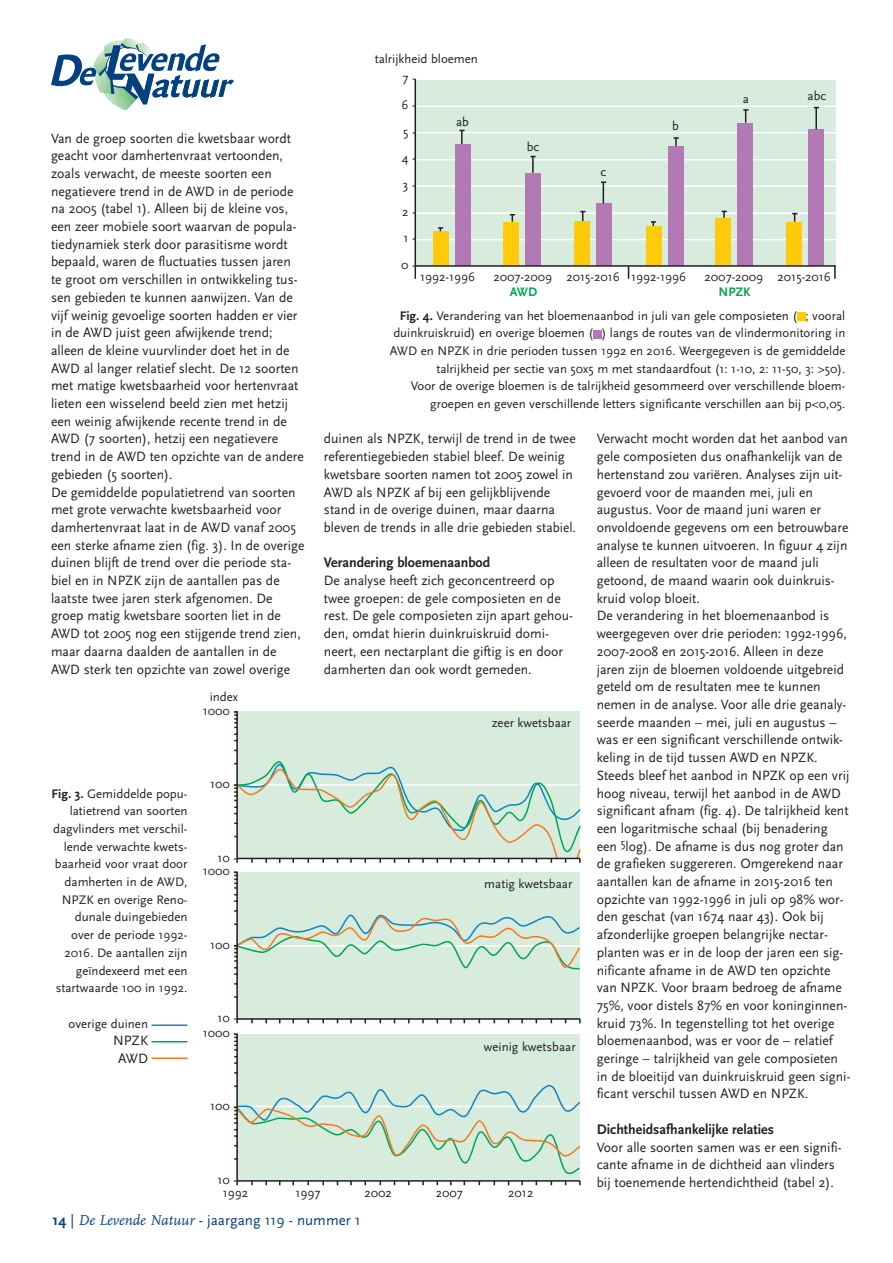
<style>
.page{position:relative;width:893px;height:1263px;background:#fff}
.page>*{position:absolute;margin:0;border:0;box-sizing:border-box;transform-origin:0 0}
.t1{font:15px "Scala Sans";color:#014181}
.t2{font:700 14.4px "Scala Sans";color:#231f20}
.t3{font:14.1px/17.7px "Scala Sans";color:#231f20}
.t4{font:12.9px/17.7px "Scala Sans";color:#231f20;text-align:right}
.t5{font:700 12.9px "Scala Sans";color:#00a54f}
.s1{font-weight:700}
.s2{font-family:"FF Scala";font-style:italic}
</style>
<div class="page">
<div style="left:236px;top:1034px;width:344px;height:146px;background:#d8ecdd"></div>
<div style="left:236px;top:872px;width:344px;height:146px;background:#d8ecdd"></div>
<div style="left:236px;top:711px;width:344px;height:147px;background:#d8ecdd"></div>
<div style="left:415px;top:80px;width:421px;height:186px;background:#d8ecdd"></div>
<svg style="left:51px;top:38px;width:183px;height:73px"></svg>
<div style="left:797px;top:312px;width:8px;height:9px;background:#feca0a"></div>
<div style="left:593px;top:330px;width:9px;height:9px;background:#b279b4"></div>
<hr style="left:415px;top:239px;width:421px;height:1px;background:#fff">
<hr style="left:415px;top:213px;width:421px;height:1px;background:#fff">
<hr style="left:415px;top:185px;width:421px;height:2px;background:#fff">
<hr style="left:415px;top:159px;width:421px;height:1px;background:#fff">
<hr style="left:415px;top:132px;width:421px;height:1px;background:#fff">
<hr style="left:415px;top:106px;width:421px;height:1px;background:#fff">
<hr style="left:415px;top:79px;width:1px;height:200px;background:#231f20">
<svg style="left:628px;top:267px;width:1px;height:12px"></svg>
<svg style="left:834px;top:267px;width:2px;height:12px"></svg>
<div style="left:433px;top:231px;width:15px;height:35px;background:#feca0a"></div>
<div style="left:455px;top:144px;width:15px;height:122px;background:#b279b4"></div>
<div style="left:503px;top:222px;width:16px;height:44px;background:#feca0a"></div>
<div style="left:525px;top:173px;width:16px;height:93px;background:#b279b4"></div>
<div style="left:574px;top:221px;width:15px;height:45px;background:#feca0a"></div>
<div style="left:596px;top:203px;width:15px;height:63px;background:#b279b4"></div>
<div style="left:646px;top:226px;width:15px;height:40px;background:#feca0a"></div>
<div style="left:668px;top:146px;width:15px;height:120px;background:#b279b4"></div>
<div style="left:715px;top:218px;width:16px;height:48px;background:#feca0a"></div>
<div style="left:737px;top:123px;width:16px;height:143px;background:#b279b4"></div>
<div style="left:786px;top:222px;width:16px;height:44px;background:#feca0a"></div>
<div style="left:808px;top:129px;width:16px;height:137px;background:#b279b4"></div>
<svg style="left:438px;top:227px;width:5px;height:4px"></svg>
<svg style="left:459px;top:130px;width:6px;height:14px"></svg>
<svg style="left:510px;top:214px;width:5px;height:8px"></svg>
<svg style="left:530px;top:156px;width:6px;height:17px"></svg>
<svg style="left:580px;top:211px;width:5px;height:10px"></svg>
<svg style="left:601px;top:181px;width:5px;height:22px"></svg>
<svg style="left:651px;top:221px;width:5px;height:5px"></svg>
<svg style="left:674px;top:137px;width:5px;height:9px"></svg>
<svg style="left:722px;top:211px;width:5px;height:7px"></svg>
<svg style="left:743px;top:109px;width:5px;height:14px"></svg>
<hr style="left:815px;top:108px;width:2px;height:21px;background:#231f20">
<svg style="left:792px;top:213px;width:5px;height:9px"></svg>
<svg style="left:234px;top:711px;width:2px;height:30px"></svg>
<hr style="left:236px;top:1018px;width:344px;height:2px;background:#231f20">
<svg style="left:234px;top:872px;width:2px;height:30px"></svg>
<svg style="left:234px;top:1033px;width:4px;height:17px"></svg>
<svg style="left:234px;top:761px;width:347px;height:102px"></svg>
<hr style="left:236px;top:858px;width:344px;height:1px;background:#231f20">
<hr style="left:236px;top:711px;width:2px;height:152px;background:#231f20">
<svg style="left:234px;top:910px;width:346px;height:65px"></svg>
<hr style="left:236px;top:872px;width:2px;height:151px;background:#231f20">
<svg style="left:234px;top:1085px;width:347px;height:100px"></svg>
<hr style="left:236px;top:1034px;width:2px;height:151px;background:#231f20">
<hr style="left:152px;top:1024px;width:35px;height:2px;background:#0e83c6">
<hr style="left:152px;top:1041px;width:35px;height:1px;background:#00a54f">
<hr style="left:152px;top:1057px;width:35px;height:2px;background:#f47921">
<hr style="left:415px;top:265px;width:421px;height:2px;background:#231f20">
<p class="t4" style="left:375px;top:50px;width:105px">talrijkheid bloemen</p>
<p class="t4" style="left:401px;top:64px;width:16px;line-height:26.7px;text-align:justify">7 - 6 - 5 - 4 - 3 - 2 - 1 - 0 -</p>
<p class="t4" style="left:807px;top:87px;width:20px">abc</p>
<p class="t4" style="left:743px;top:89px;width:8px">a</p>
<p class="t4" style="left:456px;top:112px;width:14px">ab</p>
<p class="t4" style="left:672px;top:117px;width:8px">b</p>
<p class="t3" style="left:51px;top:129px;width:255px">Van de groep soorten die kwetsbaar wordt geacht voor damhertenvraat vertoonden, zoals verwacht, de meeste soorten een negatievere trend in de AWD in de periode na 2005 (tabel 1). Alleen bij de kleine vos, een zeer mobiele soort waarvan de popula&shy;tiedynamiek sterk door parasitisme wordt bepaald, waren de fluctuaties tussen jaren te groot om verschillen in ontwikkeling tus&shy;sen gebieden te kunnen aanwijzen. Van de vijf weinig gevoelige soorten hadden er vier in de AWD juist geen afwijkende trend; alleen de kleine vuurvlinder doet het in de AWD al langer relatief slecht. De 12 soorten met matige kwetsbaarheid voor hertenvraat lieten een wisselend beeld zien met hetzij een weinig afwijkende recente trend in de AWD (7 soorten), hetzij een negatievere trend in de AWD ten opzichte van de andere gebieden (5 soorten).<br>De gemiddelde populatietrend van soorten met grote verwachte kwetsbaarheid voor damhertenvraat laat in de AWD vanaf 2005 een sterke afname zien (fig. 3). In de overige duinen blijft de trend over die periode sta&shy;biel en in NPZK zijn de aantallen pas de laatste twee jaren sterk afgenomen. De groep matig kwetsbare soorten liet in de AWD tot 2005 nog een stijgende trend zien, maar daarna daalden de aantallen in de AWD sterk ten opzichte van zowel overige</p>
<p class="t4" style="left:527px;top:138px;width:14px">bc</p>
<p class="t4" style="left:600px;top:163px;width:7px">c</p>
<p class="t4" style="left:420px;top:268px;width:57px">1992-1996</p>
<p class="t4" style="left:493px;top:268px;width:128px">2007-2009 2015-2016</p>
<p class="t5" style="left:510px;top:284px;width:29px">AWD</p>
<p class="t4" style="left:631px;top:268px;width:57px">1992-1996</p>
<p class="t4" style="left:705px;top:268px;width:128px">2007-2009 2015-2016</p>
<p class="t5" style="left:719px;top:284px;width:34px">NPZK</p>
<p class="t4" style="left:390px;top:306px;width:457px"><span class="s1">Fig. 4.</span> Verandering van het bloemenaanbod in juli van gele composieten ( ; vooral duinkruiskruid) en overige bloemen ( ) langs de routes van de vlindermonitoring in AWD en NPZK in drie perioden tussen 1992 en 2016. Weergegeven is de gemiddelde talrijkheid per sectie van 50x5 m met standaardfout (1: 1-10, 2: 11-50, 3: &gt;50).<br>Voor de overige bloemen is de talrijkheid gesommeerd over verschillende bloem&shy;groepen en geven verschillende letters significante verschillen aan bij p&lt;0,05.</p>
<p class="t3" style="left:597px;top:430px;width:255px">Verwacht mocht worden dat het aanbod van gele composieten dus onafhankelijk van de hertenstand zou variëren. Analyses zijn uit&shy;gevoerd voor de maanden mei, juli en augustus. Voor de maand juni waren er onvoldoende gegevens om een betrouwbare analyse te kunnen uitvoeren. In figuur 4 zijn alleen de resultaten voor de maand juli getoond, de maand waarin ook duinkruis&shy;kruid volop bloeit.<br>De verandering in het bloemenaanbod is weergegeven over drie perioden: 1992-1996, 2007-2008 en 2015-2016. Alleen in deze jaren zijn de bloemen voldoende uitgebreid geteld om de resultaten mee te kunnen nemen in de analyse. Voor alle drie geanaly&shy;seerde maanden – mei, juli en augustus – was er een significant verschillende ontwik&shy;keling in de tijd tussen AWD en NPZK.<br>Steeds bleef het aanbod in NPZK op een vrij hoog niveau, terwijl het aanbod in de AWD significant afnam (fig. 4). De talrijkheid kent een logaritmische schaal (bij benadering een <sup>5</sup>log). De afname is dus nog groter dan de grafieken suggereren. Omgerekend naar aantallen kan de afname in 2015-2016 ten opzichte van 1992-1996 in juli op 98% wor&shy;den geschat (van 1674 naar 43). Ook bij afzonderlijke groepen belangrijke nectar&shy;planten was er in de loop der jaren een sig&shy;nificante afname in de AWD ten opzichte van NPZK. Voor braam bedroeg de afname 75%, voor distels 87% en voor koninginnen&shy;kruid 73%. In tegenstelling tot het overige bloemenaanbod, was er voor de – relatief geringe – talrijkheid van gele composieten in de bloeitijd van duinkruiskruid geen signi&shy;ficant verschil tussen AWD en NPZK.</p>
<p class="t2" style="left:597px;top:1120px;width:179px">Dichtheidsafhankelijke relaties</p>
<p class="t3" style="left:597px;top:1138px;width:246px">Voor alle soorten samen was er een signifi&shy;cante afname in de dichtheid aan vlinders bij toenemende hertendichtheid (tabel 2).</p>
<p class="t3" style="left:324px;top:430px;width:254px">duinen als NPZK, terwijl de trend in de twee referentiegebieden stabiel bleef. De weinig kwetsbare soorten namen tot 2005 zowel in AWD als NPZK af bij een gelijkblijvende stand in de overige duinen, maar daarna bleven de trends in alle drie gebieden stabiel.</p>
<p class="t2" style="left:324px;top:554px;width:168px">Verandering bloemenaanbod</p>
<p class="t3" style="left:324px;top:571px;width:251px">De analyse heeft zich geconcentreerd op twee groepen: de gele composieten en de rest. De gele composieten zijn apart gehou&shy;den, omdat hierin duinkruiskruid domi&shy;neert, een nectarplant die giftig is en door damherten dan ook wordt gemeden.</p>
<p class="t4" style="left:210px;top:688px;width:30px">index</p>
<p class="t4" style="left:203px;top:701px;width:36px">1000 -</p>
<p class="t4" style="left:492px;top:714px;width:81px">zeer kwetsbaar</p>
<p class="t4" style="left:210px;top:775px;width:28px">100 -</p>
<p class="t4" style="left:52px;top:784px;width:137px"><span class="s1">Fig. 3.</span> Gemiddelde popu&shy;latietrend van soorten dagvlinders met verschil&shy;lende verwachte kwets&shy;baarheid voor vraat door damherten in de AWD,<br>NPZK en overige Reno&shy;dunale duingebieden over de periode 1992-<br>2016. De aantallen zijn geïndexeerd met een startwaarde 100 in 1992.</p>
<p class="t4" style="left:218px;top:848px;width:21px">10 -</p>
<p class="t4" style="left:203px;top:862px;width:36px">1000 -</p>
<p class="t4" style="left:484px;top:874px;width:90px">matig kwetsbaar</p>
<p class="t4" style="left:210px;top:935px;width:28px">100 -</p>
<p class="t4" style="left:203px;top:1010px;width:36px;line-height:14.9px">10 -<br>1000 -</p>
<p class="t4" style="left:68px;top:1014px;width:81px">overige duinen</p>
<p class="t3" style="left:113px;top:1031px;width:36px;text-align:center">NPZK<br>AWD</p>
<p class="t4" style="left:484px;top:1038px;width:93px">weinig kwetsbaar</p>
<p class="t4" style="left:210px;top:1097px;width:28px">100 -</p>
<p class="t4" style="left:218px;top:1171px;width:21px">10 -</p>
<p class="t4" style="left:223px;top:1184px;width:27px">1992</p>
<p class="t4" style="left:295px;top:1184px;width:27px">1997</p>
<p class="t4" style="left:364px;top:1184px;width:29px">2002</p>
<p class="t4" style="left:436px;top:1184px;width:29px">2007</p>
<p class="t4" style="left:508px;top:1184px;width:27px">2012</p>
<p class="t1" style="left:53px;top:1211px;width:310px"><span class="s1">14</span> | <span class="s2">De Levende Natuur</span> - jaargang 119 - nummer 1</p>
</div>
